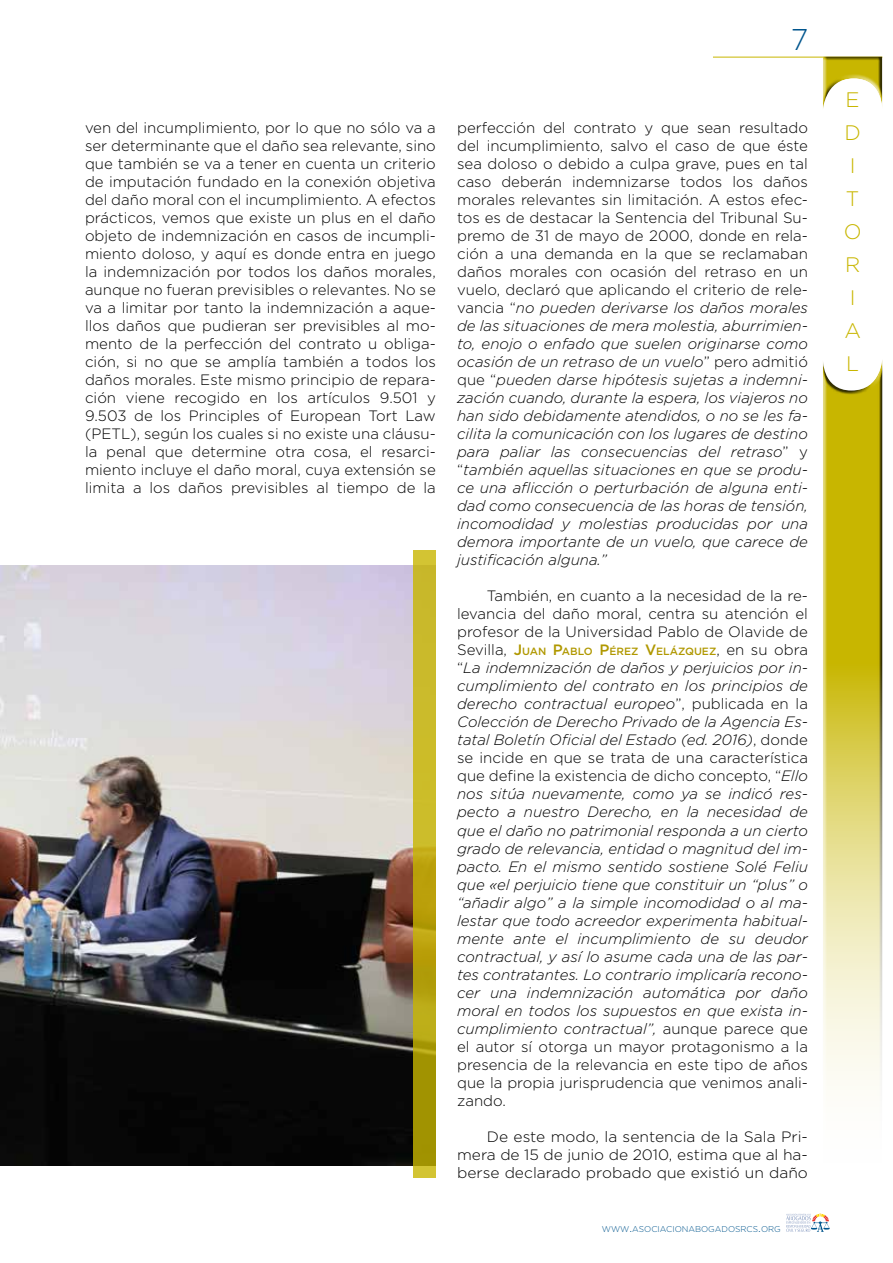
<style>
.page{position:relative;width:893px;height:1263px;background:#fff}
.page>*{position:absolute;margin:0;border:0;box-sizing:border-box;transform-origin:0 0}
.t1{font:300 30px "Gotham";color:#00558d}
.t2{font:300 21px/33px "Gotham";color:#c8b600}
.t3{font:italic 300 15px/18px "Gotham";color:#000;text-align:justify}
.t4{font:300 15px/18px "Gotham";color:#000;text-align:justify}
.t5{font:300 15px/18px "Gotham";color:#000;text-align:justify;scale:1.04 1}
.t6{font:500 10.5px "Gotham";color:#b09800}
.t7{font:300 8.4px "Gotham";color:#00558d}
.s1{font-style:normal}
.s2{font-weight:300;font-size:15px;color:#000}
.s3{font-size:15px}
.s4{font-size:12px}
</style>
<div class="page">
<svg style="left:786px;top:1213px;width:44px;height:19px"></svg>
<hr style="left:713px;top:57px;width:169px;height:1px;background:#c8b600">
<div style="left:822px;top:56px;width:63px;height:58px;background:#000;opacity:.75"></div>
<div style="left:821px;top:355px;width:62px;height:841px;background:#000;opacity:.75"></div>
<img style="left:0;top:565px;width:413px;height:600px">
<svg style="left:413px;top:550px;width:23px;height:628px;background:#bdac19"></svg>
<h1 class="t1" style="left:791px;top:21px;width:19px">7</h1>
<p class="t4" style="left:85px;top:118px;width:352px">ven del incumplimiento, por lo que no sólo va a ser determinante que el daño sea relevante, sino que también se va a tener en cuenta un criterio de imputación fundado en la conexión objetiva del daño moral con el incumplimiento. A efectos prácticos, vemos que existe un plus en el daño objeto de indemnización en casos de incumpli&shy;miento doloso, y aquí es donde entra en juego la indemnización por todos los daños morales, aunque no fueran previsibles o relevantes. No se va a limitar por tanto la indemnización a aque&shy;llos daños que pudieran ser previsibles al mo&shy;mento de la perfección del contrato u obliga&shy;ción, si no que se amplía también a todos los daños morales. Este mismo principio de repara&shy;ción viene recogido en los artículos 9.501 y 9.503 de los Principles of European Tort Law (PETL), según los cuales si no existe una cláusu&shy;la penal que determine otra cosa, el resarci&shy;miento incluye el daño moral, cuya extensión se limita a los daños previsibles al tiempo de la</p>
<p class="t3" style="left:457px;top:118px;width:352px"><span class="s1">perfección del contrato y que sean resultado del incumplimiento, salvo el caso de que éste sea doloso o debido a culpa grave, pues en tal caso deberán indemnizarse todos los daños morales relevantes sin limitación. A estos efec&shy;tos es de destacar la Sentencia del Tribunal Su&shy;premo de 31 de mayo de 2000, donde en rela&shy;ción a una demanda en la que se reclamaban daños morales con ocasión del retraso en un vuelo, declaró que aplicando el criterio de rele&shy;vancia “</span>no pueden derivarse los daños morales de las situaciones de mera molestia, aburrimien&shy;to, enojo o enfado que suelen originarse como ocasión de un retraso de un vuelo<span class="s1">” pero admitió que “</span>pueden darse hipótesis sujetas a indemni&shy;zación cuando, durante la espera, los viajeros no han sido debidamente atendidos, o no se les fa&shy;cilita la comunicación con los lugares de destino para paliar las consecuencias del retraso<span class="s1">” y “</span>también aquellas situaciones en que se produ&shy;ce una aflicción o perturbación de alguna enti&shy;dad como consecuencia de las horas de tensión, incomodidad y molestias producidas por una demora importante de un vuelo, que carece de justificación alguna.”</p>
<p class="t4" style="left:457px;top:587px;width:352px;text-indent:30px">También, en cuanto a la necesidad de la re&shy;levancia del daño moral, centra su atención el profesor de la Universidad Pablo de Olavide de</p>
<p class="t6" style="left:457px;top:645px;width:352px"><span class="s2">Sevilla,</span> <span class="s3">J</span>UAN <span class="s3">P</span>ABLO <span class="s3">P</span>ÉREZ <span class="s3">V</span>ELÁZQUEZ<span class="s2">, en su obra</span></p>
<p class="t3" style="left:457px;top:659px;width:352px"><span class="s1">“</span>La indemnización de daños y perjuicios por in&shy;cumplimiento del contrato en los principios de derecho contractual europeo<span class="s1">”, publicada en la </span>Colección de Derecho Privado de la Agencia Es&shy;tatal Boletín Oficial del Estado (ed. 2016)<span class="s1">, donde se incide en que se trata de una característica que define la existencia de dicho concepto, “</span>Ello nos sitúa nuevamente, como ya se indicó res&shy;pecto a nuestro Derecho, en la necesidad de que el daño no patrimonial responda a un cierto grado de relevancia, entidad o magnitud del im&shy;pacto. En el mismo sentido sostiene Solé Feliu que «el perjuicio tiene que constituir un “plus” o “añadir algo” a la simple incomodidad o al ma&shy;lestar que todo acreedor experimenta habitual&shy;mente ante el incumplimiento de su deudor contractual, y así lo asume cada una de las par&shy;tes contratantes. Lo contrario implicaría recono&shy;cer una indemnización automática por daño moral en todos los supuestos en que exista in&shy;cumplimiento contractual”, <span class="s1">aunque parece que el autor sí otorga un mayor protagonismo a la presencia de la relevancia en este tipo de años que la propia jurisprudencia que venimos anali&shy;zando.</span></p>
<p class="t5" style="left:457px;top:1127px;width:339px;text-indent:30px">De este modo, la sentencia de la Sala Pri&shy;mera de 15 de junio de 2010, estima que al ha&shy;berse declarado probado que existió un daño</p>
<p class="t7" style="left:602px;top:1223px;width:180px">WWW<span class="s4">.</span>ASOCIACIONABOGADOSRCS<span class="s4">.</span>ORG</p>
<h2 class="t2" style="left:844px;top:83px;width:19px">E<br>D<br>I<br>T<br>O<br>R<br>I<br>A<br>L</h2>
</div>
